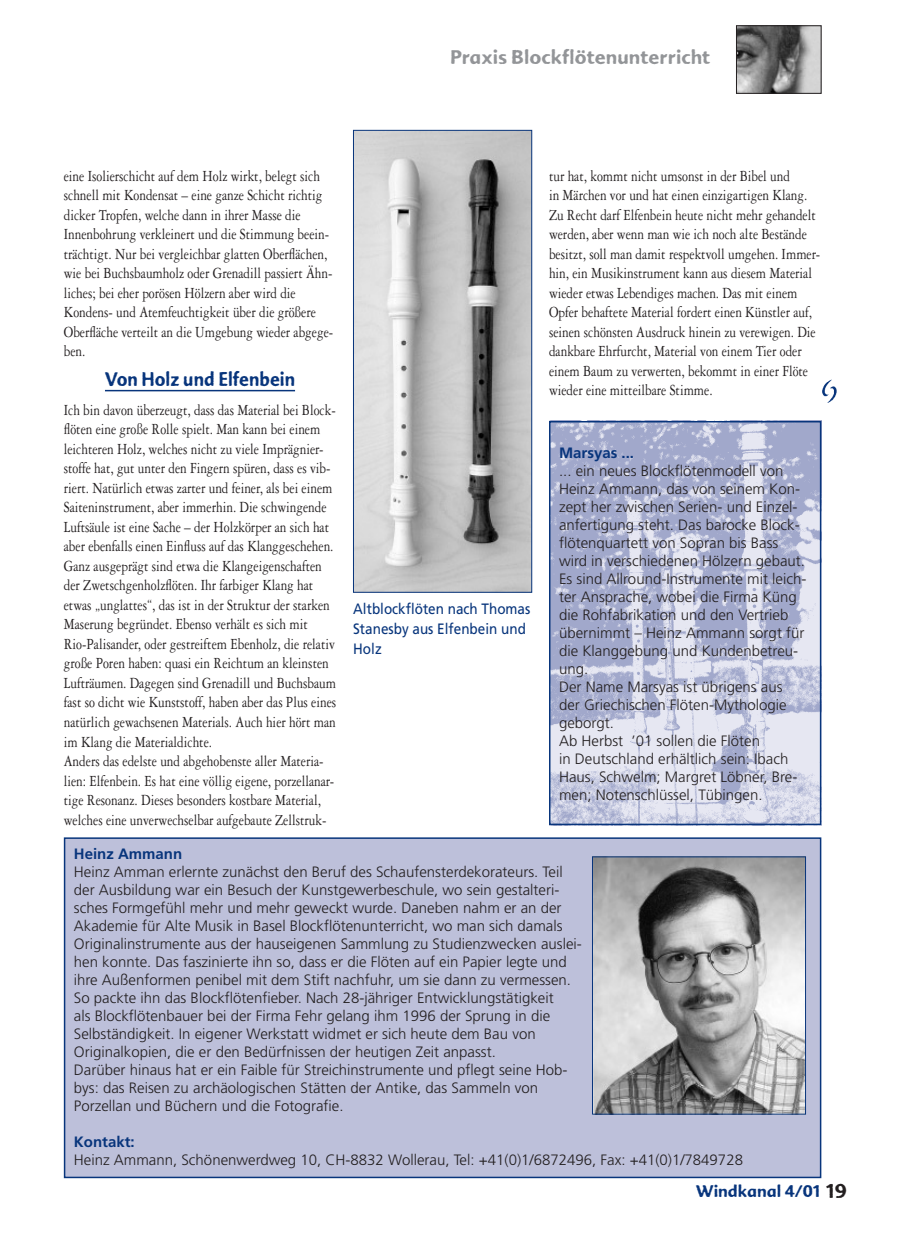
<style>
.page{position:relative;width:915px;height:1242px;background:#fff}
.page>*{position:absolute;margin:0;border:0;box-sizing:border-box;transform-origin:0 0}
.t1{font:19.5px "Advert Rough Three";color:#939598}
.t2{font:19.5px "Advert Rough Three";color:#08357c;scale:.9 1}
.t3{font:19.5px "Advert Rough Three";color:#231f20}
.t4{font:16.5px/19.5px "Garamond Three";color:#231f20;scale:.8 1}
.t5{font:16.5px "Advert Rough Three";color:#08357c}
.t6{font:300 15px/18px "Frutiger";color:#231f20}
.t7{font:15px/20.2px "Frutiger";color:#08357c;scale:.9 1}
.s1{font-weight:700;color:#08357c}
</style>
<div class="page">
<img style="left:552px;top:424px;width:266px;height:398px">
<div style="left:549px;top:421px;width:272px;height:404px;border:2px solid #08357c"></div>
<img style="left:738px;top:28px;width:81px;height:64px">
<div style="left:736px;top:26px;width:85px;height:68px;border:1px solid #231f20"></div>
<img style="left:822px;top:379px;width:13px;height:24px">
<div style="left:65px;top:838px;width:755px;height:339px;background:#bdc0da"></div>
<div style="left:64px;top:837px;width:757px;height:341px;border:2px solid #08357c"></div>
<img style="left:594px;top:858px;width:209px;height:254px">
<div style="left:592px;top:856px;width:213px;height:258px;border:1px solid #08357c"></div>
<hr style="left:105px;top:390px;width:190px;height:1px;background:#08357c">
<img style="left:355px;top:132px;width:174px;height:458px">
<div style="left:353px;top:130px;width:178px;height:462px;border:1px solid #08357c"></div>
<p class="t1" style="left:450px;top:45px;width:262px">Praxis Blockflötenunterricht</p>
<p class="t4" style="left:64px;top:166px;width:338px">eine Isolierschicht auf dem Holz wirkt, belegt sich schnell mit Kondensat – eine ganze Schicht richtig dicker Tropfen, welche dann in ihrer Masse die Innenbohrung verkleinert und die Stimmung beein&shy;trächtigt. Nur bei vergleichbar glatten Oberflächen, wie bei Buchsbaumholz oder Grenadill passiert Ähn&shy;liches; bei eher porösen Hölzern aber wird die Kondens- und Atemfeuchtigkeit über die größere Oberfläche verteilt an die Umgebung wieder abgege&shy;ben.</p>
<p class="t2" style="left:105px;top:367px;width:213px">Von Holz und Elfenbein</p>
<p class="t4" style="left:64px;top:400px;width:342px">Ich bin davon überzeugt, dass das Material bei Block&shy;flöten eine große Rolle spielt. Man kann bei einem leichteren Holz, welches nicht zu viele Imprägnier&shy;stoffe hat, gut unter den Fingern spüren, dass es vib&shy;riert. Natürlich etwas zarter und feiner, als bei einem Saiteninstrument, aber immerhin. Die schwingende Luftsäule ist eine Sache – der Holzkörper an sich hat aber ebenfalls einen Einfluss auf das Klanggeschehen.<br>Ganz ausgeprägt sind etwa die Klangeigenschaften der Zwetschgenholzflöten. Ihr farbiger Klang hat etwas „unglattes“, das ist in der Struktur der starken Maserung begründet. Ebenso verhält es sich mit Rio-Palisander, oder gestreiftem Ebenholz, die relativ große Poren haben: quasi ein Reichtum an kleinsten Lufträumen. Dagegen sind Grenadill und Buchsbaum fast so dicht wie Kunststoff, haben aber das Plus eines natürlich gewachsenen Materials. Auch hier hört man im Klang die Materialdichte.<br>Anders das edelste und abgehobenste aller Materia&shy;lien: Elfenbein. Es hat eine völlig eigene, porzellanar&shy;tige Resonanz. Dieses besonders kostbare Material, welches eine unverwechselbar aufgebaute Zellstruk-</p>
<p class="t7" style="left:353px;top:598px;width:198px">Altblockflöten nach Thomas<br>Stanesby aus Elfenbein und<br>Holz</p>
<p class="t4" style="left:549px;top:166px;width:340px">tur hat, kommt nicht umsonst in der Bibel und<br>in Märchen vor und hat einen einzigartigen Klang.<br>Zu Recht darf Elfenbein heute nicht mehr gehandelt werden, aber wenn man wie ich noch alte Bestände besitzt, soll man damit respektvoll umgehen. Immer&shy;hin, ein Musikinstrument kann aus diesem Material wieder etwas Lebendiges machen. Das mit einem Opfer behaftete Material fordert einen Künstler auf, seinen schönsten Ausdruck hinein zu verewigen. Die dankbare Ehrfurcht, Material von einem Tier oder einem Baum zu verwerten, bekommt in einer Flöte wieder eine mitteilbare Stimme.</p>
<p class="t6" style="left:559px;top:444px;width:249px"><span class="s1">Marsyas ...<br></span>... ein neues Blockflötenmodell von<br>Heinz Ammann, das von seinem Kon&shy;zept her zwischen Serien- und Einzel&shy;anfertigung steht. Das barocke Block&shy;flötenquartett von Sopran bis Bass wird in verschiedenen Hölzern gebaut.<br>Es sind Allround-Instrumente mit leich&shy;ter Ansprache, wobei die Firma Küng die Rohfabrikation und den Vertrieb übernimmt – Heinz Ammann sorgt für die Klanggebung und Kundenbetreu&shy;ung.<br>Der Name Marsyas ist übrigens aus der Griechischen Flöten-Mythologie geborgt.<br>Ab Herbst ’01 sollen die Flöten<br>in Deutschland erhältlich sein: Ibach<br>Haus, Schwelm; Margret Löbner, Bre&shy;men; Notenschlüssel, Tübingen.</p>
<p class="t6" style="left:74px;top:845px;width:509px"><span class="s1">Heinz Ammann<br></span>Heinz Amman erlernte zunächst den Beruf des Schaufensterdekorateurs. Teil der Ausbildung war ein Besuch der Kunstgewerbeschule, wo sein gestalteri&shy;sches Formgefühl mehr und mehr geweckt wurde. Daneben nahm er an der Akademie für Alte Musik in Basel Blockflötenunterricht, wo man sich damals Originalinstrumente aus der hauseigenen Sammlung zu Studienzwecken auslei&shy;hen konnte. Das faszinierte ihn so, dass er die Flöten auf ein Papier legte und ihre Außenformen penibel mit dem Stift nachfuhr, um sie dann zu vermessen.<br>So packte ihn das Blockflötenfieber. Nach 28-jähriger Entwicklungstätigkeit<br>als Blockflötenbauer bei der Firma Fehr gelang ihm 1996 der Sprung in die Selbständigkeit. In eigener Werkstatt widmet er sich heute dem Bau von Originalkopien, die er den Bedürfnissen der heutigen Zeit anpasst.<br>Darüber hinaus hat er ein Faible für Streichinstrumente und pflegt seine Hob&shy;bys: das Reisen zu archäologischen Stätten der Antike, das Sammeln von Porzellan und Büchern und die Fotografie.</p>
<p class="t6" style="left:74px;top:1133px;width:670px"><span class="s1">Kontakt:<br></span>Heinz Ammann, Schönenwerdweg 10, CH-8832 Wollerau, Tel: +41(0)1/6872496, Fax: +41(0)1/7849728</p>
<p class="t3" style="left:825px;top:1179px;width:22px">19</p>
<p class="t5" style="left:695px;top:1181px;width:126px">Windkanal 4/01</p>
</div>
